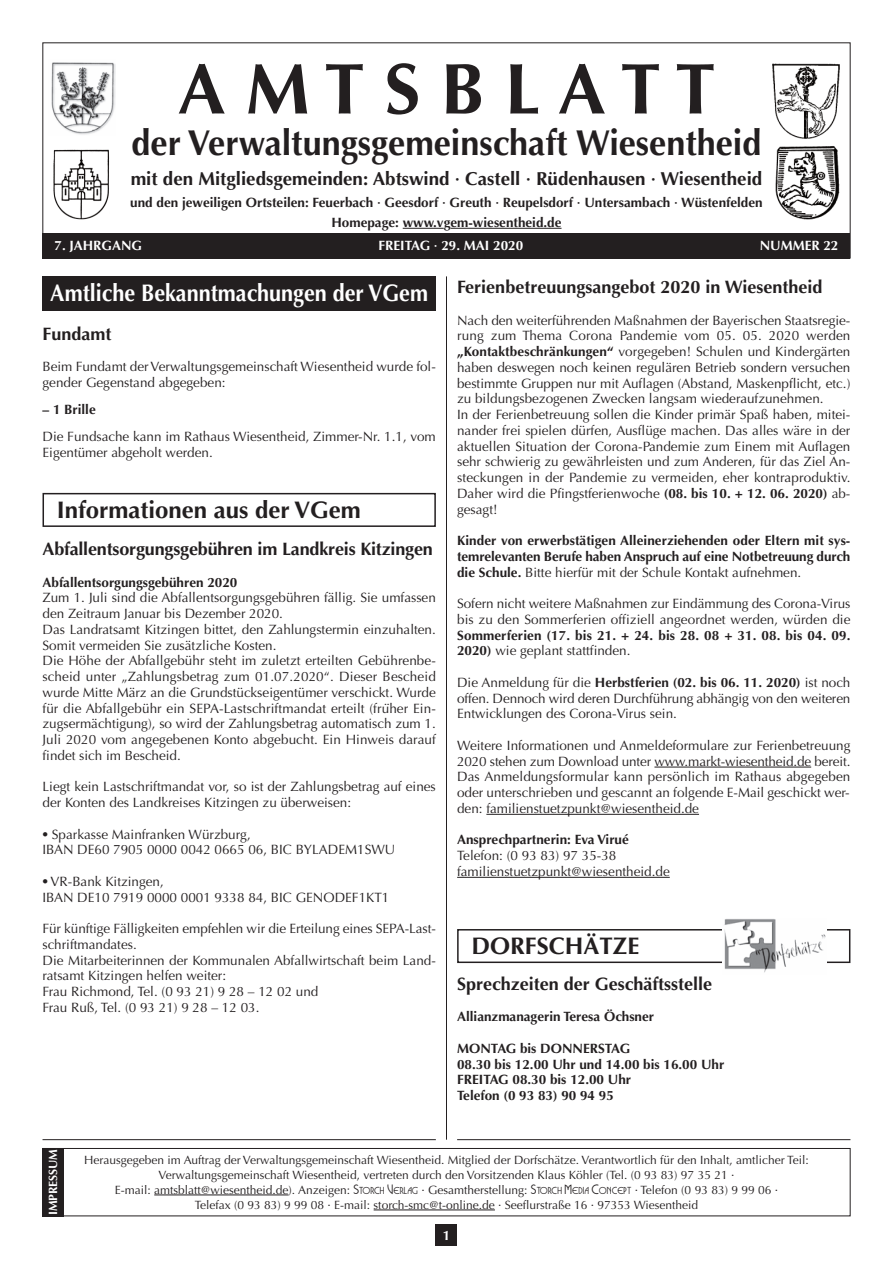
<style>
.page{position:relative;width:893px;height:1263px;background:#fff}
.page>*{position:absolute;margin:0;border:0;box-sizing:border-box;transform-origin:0 0}
.t1{font:700 72px "Optima";color:#231f20}
.t2{font:700 36px "Optima";color:#231f20;scale:.95 1}
.t3{font:700 24px "Optima";color:#231f20}
.t4{font:700 18.75px "Optima";color:#231f20}
.t5{font:700 18px "Optima";color:#231f20}
.t6{font:13.5px/15.8px "Optima";color:#231f20}
.t7{font:700 13.5px/15.8px "Optima";color:#231f20}
.t8{font:700 13.5px "Optima";color:#fff}
.t9{font:12px/15px "Optima";color:#231f20;text-align:center}
.t10{font:700 12px "Optima";letter-spacing:-.005em;color:#fff}
.s1{font-size:24px;color:#fff}
.s2{font-weight:700}
.s3{font-weight:400}
.s4{font-family:"Busorama";font-weight:500}
.s5{font-family:"Busorama";font-weight:500;font-size:9px}
</style>
<div class="page">
<div style="left:436px;top:1225px;width:21px;height:21px;background:#231f20"></div>
<hr style="left:403px;top:228px;width:41px;height:1px;background:#231f20">
<hr style="left:450px;top:228px;width:111px;height:1px;background:#231f20">
<div style="left:43px;top:233px;width:807px;height:26px;background:#231f20"></div>
<hr style="left:446px;top:276px;width:1px;height:864px;background:#231f20">
<div style="left:43px;top:1148px;width:807px;height:68px;border:1px solid #231f20"></div>
<hr style="left:154px;top:1194px;width:135px;height:1px;background:#231f20">
<hr style="left:374px;top:1209px;width:121px;height:1px;background:#231f20">
<div style="left:43px;top:1148px;width:21px;height:68px;background:#231f20"></div>
<div style="left:43px;top:276px;width:393px;height:34px;background:#231f20"></div>
<img style="left:51px;top:62px;width:65px;height:73px">
<img style="left:53px;top:149px;width:56px;height:70px">
<img style="left:775px;top:146px;width:64px;height:74px">
<img style="left:772px;top:64px;width:68px;height:75px">
<hr style="left:654px;top:767px;width:157px;height:1px;background:#231f20">
<hr style="left:486px;top:814px;width:213px;height:1px;background:#231f20">
<hr style="left:457px;top:877px;width:213px;height:1px;background:#231f20">
<hr style="left:457px;top:1139px;width:393px;height:1px;background:#231f20">
<hr style="left:43px;top:1139px;width:393px;height:1px;background:#231f20">
<div style="left:43px;top:493px;width:393px;height:34px;border:2px solid #231f20"></div>
<div style="left:457px;top:929px;width:393px;height:34px;border:2px solid #231f20"></div>
<img style="left:723px;top:919px;width:103px;height:54px">
<h1 class="t1" style="left:178px;top:47px;width:539px">A M T S B L A T T</h1>
<h2 class="t2" style="left:132px;top:122px;width:664px">der Verwaltungsgemeinschaft Wiesentheid</h2>
<h3 class="t4" style="left:131px;top:168px;width:633px">mit den Mitgliedsgemeinden: Abtswind · Castell · Rüdenhausen · Wiesentheid</h3>
<p class="t7" style="left:130px;top:193px;width:634px;line-height:19.4px;text-align:center">und den jeweiligen Ortsteilen: Feuerbach · Geesdorf · Greuth · Reupelsdorf · Untersambach · Wüstenfelden<br>Homepage: www.vgem-wiesentheid.de</p>
<p class="t8" style="left:55px;top:238px;width:89px">7. JAHRGANG</p>
<p class="t8" style="left:378px;top:238px;width:146px">FREITAG · 29. MAI 2020</p>
<p class="t8" style="left:760px;top:238px;width:80px">NUMMER 22</p>
<h3 class="t5" style="left:50px;top:276px;width:774px"><span class="s1">Amtliche Bekanntmachungen der VGem</span> Ferienbetreuungsangebot 2020 in Wiesentheid</h3>
<p class="t6" style="left:457px;top:312px;width:395px">Nach den weiterführenden Maßnahmen der Bayerischen Staatsregie&shy;rung zum Thema Corona Pandemie vom 05. 05. 2020 werden <span class="s2">„Kontaktbeschränkungen“</span> vorgegeben! Schulen und Kindergärten haben deswegen noch keinen regulären Betrieb sondern versuchen bestimmte Gruppen nur mit Auflagen (Abstand, Maskenpflicht, etc.) zu bildungsbezogenen Zwecken langsam wiederaufzunehmen.<br>In der Ferienbetreuung sollen die Kinder primär Spaß haben, mitei&shy;nander frei spielen dürfen, Ausflüge machen. Das alles wäre in der aktuellen Situation der Corona-Pandemie zum Einem mit Auflagen sehr schwierig zu gewährleisten und zum Anderen, für das Ziel An&shy;steckungen in der Pandemie zu vermeiden, eher kontraproduktiv.<br>Daher wird die Pfingstferienwoche <span class="s2">(08. bis 10. + 12. 06. 2020)</span> ab&shy;gesagt!</p>
<p class="t7" style="left:457px;top:533px;width:395px;text-align:justify">Kinder von erwerbstätigen Alleinerziehenden oder Eltern mit sys&shy;temrelevanten Berufe haben Anspruch auf eine Notbetreuung durch die Schule. <span class="s3">Bitte hierfür mit der Schule Kontakt aufnehmen.</span></p>
<p class="t6" style="left:457px;top:596px;width:395px">Sofern nicht weitere Maßnahmen zur Eindämmung des Corona-Virus bis zu den Sommerferien offiziell angeordnet werden, würden die</p>
<p class="t7" style="left:457px;top:627px;width:395px">Sommerferien (17. bis 21. + 24. bis 28. 08 + 31. 08. bis 04. 09.<br>2020) <span class="s3">wie geplant stattfinden.</span></p>
<p class="t6" style="left:457px;top:675px;width:395px;text-align:justify">Die Anmeldung für die <span class="s2">Herbstferien (02. bis 06. 11. 2020)</span> ist noch offen. Dennoch wird deren Durchführung abhängig von den weiteren Entwicklungen des Corona-Virus sein.</p>
<p class="t6" style="left:457px;top:738px;width:395px;text-align:justify">Weitere Informationen und Anmeldeformulare zur Ferienbetreuung 2020 stehen zum Download unter www.markt-wiesentheid.de bereit.<br>Das Anmeldungsformular kann persönlich im Rathaus abgegeben oder unterschrieben und gescannt an folgende E-Mail geschickt wer&shy;den: familienstuetzpunkt@wiesentheid.de</p>
<p class="t7" style="left:457px;top:832px;width:173px">Ansprechpartnerin: Eva Virué</p>
<p class="t6" style="left:457px;top:848px;width:214px">Telefon: (0 93 83) 97 35-38 familienstuetzpunkt@wiesentheid.de</p>
<h3 class="t5" style="left:43px;top:323px;width:71px">Fundamt</h3>
<p class="t6" style="left:43px;top:359px;width:395px">Beim Fundamt der Verwaltungsgemeinschaft Wiesentheid wurde fol&shy;gender Gegenstand abgegeben:</p>
<p class="t7" style="left:43px;top:402px;width:55px">– 1 Brille</p>
<p class="t6" style="left:43px;top:429px;width:395px">Die Fundsache kann im Rathaus Wiesentheid, Zimmer-Nr. 1.1, vom<br>Eigentümer abgeholt werden.</p>
<h3 class="t3" style="left:57px;top:496px;width:306px">Informationen aus der VGem</h3>
<h3 class="t5" style="left:43px;top:538px;width:392px">Abfallentsorgungsgebühren im Landkreis Kitzingen</h3>
<p class="t7" style="left:43px;top:574px;width:196px">Abfallentsorgungsgebühren 2020</p>
<p class="t6" style="left:43px;top:590px;width:395px">Zum 1. Juli sind die Abfallentsorgungsgebühren fällig. Sie umfassen den Zeitraum Januar bis Dezember 2020.<br>Das Landratsamt Kitzingen bittet, den Zahlungstermin einzuhalten.<br>Somit vermeiden Sie zusätzliche Kosten.<br>Die Höhe der Abfallgebühr steht im zuletzt erteilten Gebührenbe&shy;scheid unter „Zahlungsbetrag zum 01.07.2020“. Dieser Bescheid wurde Mitte März an die Grundstückseigentümer verschickt. Wurde für die Abfallgebühr ein SEPA-Lastschriftmandat erteilt (früher Ein&shy;zugsermächtigung), so wird der Zahlungsbetrag automatisch zum 1.<br>Juli 2020 vom angegebenen Konto abgebucht. Ein Hinweis darauf findet sich im Bescheid.</p>
<p class="t6" style="left:43px;top:779px;width:395px">Liegt kein Lastschriftmandat vor, so ist der Zahlungsbetrag auf eines der Konten des Landkreises Kitzingen zu überweisen:</p>
<p class="t6" style="left:43px;top:826px;width:354px">● Sparkasse Mainfranken Würzburg,<br>IBAN DE60 7905 0000 0042 0665 06, BIC BYLADEM1SWU</p>
<p class="t6" style="left:43px;top:874px;width:348px">● VR-Bank Kitzingen,<br>IBAN DE10 7919 0000 0001 9338 84, BIC GENODEF1KT1</p>
<p class="t6" style="left:43px;top:921px;width:395px">Für künftige Fälligkeiten empfehlen wir die Erteilung eines SEPA-Last&shy;schriftmandates.<br>Die Mitarbeiterinnen der Kommunalen Abfallwirtschaft beim Land&shy;ratsamt Kitzingen helfen weiter:<br>Frau Richmond, Tel. (0 93 21) 9 28 – 12 02 und<br>Frau Ruß, Tel. (0 93 21) 9 28 – 12 03.</p>
<h3 class="t3" style="left:471px;top:932px;width:170px">DORFSCHÄTZE</h3>
<h3 class="t5" style="left:457px;top:973px;width:257px">Sprechzeiten der Geschäftsstelle</h3>
<p class="t7" style="left:457px;top:1009px;width:198px">Allianzmanagerin Teresa Öchsner</p>
<p class="t7" style="left:457px;top:1040px;width:269px">MONTAG bis DONNERSTAG<br>08.30 bis 12.00 Uhr und 14.00 bis 16.00 Uhr<br>FREITAG 08.30 bis 12.00 Uhr<br>Telefon (0 93 83) 90 94 95</p>
<p class="t10" style="left:46px;top:1215px;width:68px;rotate:-90deg">IMPRESSUM</p>
<p class="t9" style="left:84px;top:1152px;width:726px">Herausgegeben im Auftrag der Verwaltungsgemeinschaft Wiesentheid. Mitglied der Dorfschätze. Verantwortlich für den Inhalt, amtlicher Teil:<br>Verwaltungsgemeinschaft Wiesentheid, vertreten durch den Vorsitzenden Klaus Köhler (Tel. (0 93 83) 97 35 21 ·<br>E-mail: amtsblatt@wiesentheid.de). Anzeigen: <span class="s4">S</span><span class="s5">TORCH</span> <span class="s4">V</span><span class="s5">ERLAG</span> · Gesamtherstellung: <span class="s4">S</span><span class="s5">TORCH</span> <span class="s4">M</span><span class="s5">EDIA</span> <span class="s4">C</span><span class="s5">ONCEPT</span> · Telefon (0 93 83) 9 99 06 ·<br>Telefax (0 93 83) 9 99 08 · E-mail: storch-smc@t-online.de · Seeflurstraße 16 · 97353 Wiesentheid</p>
<p class="t8" style="left:443px;top:1227px;width:9px">1</p>
</div>
